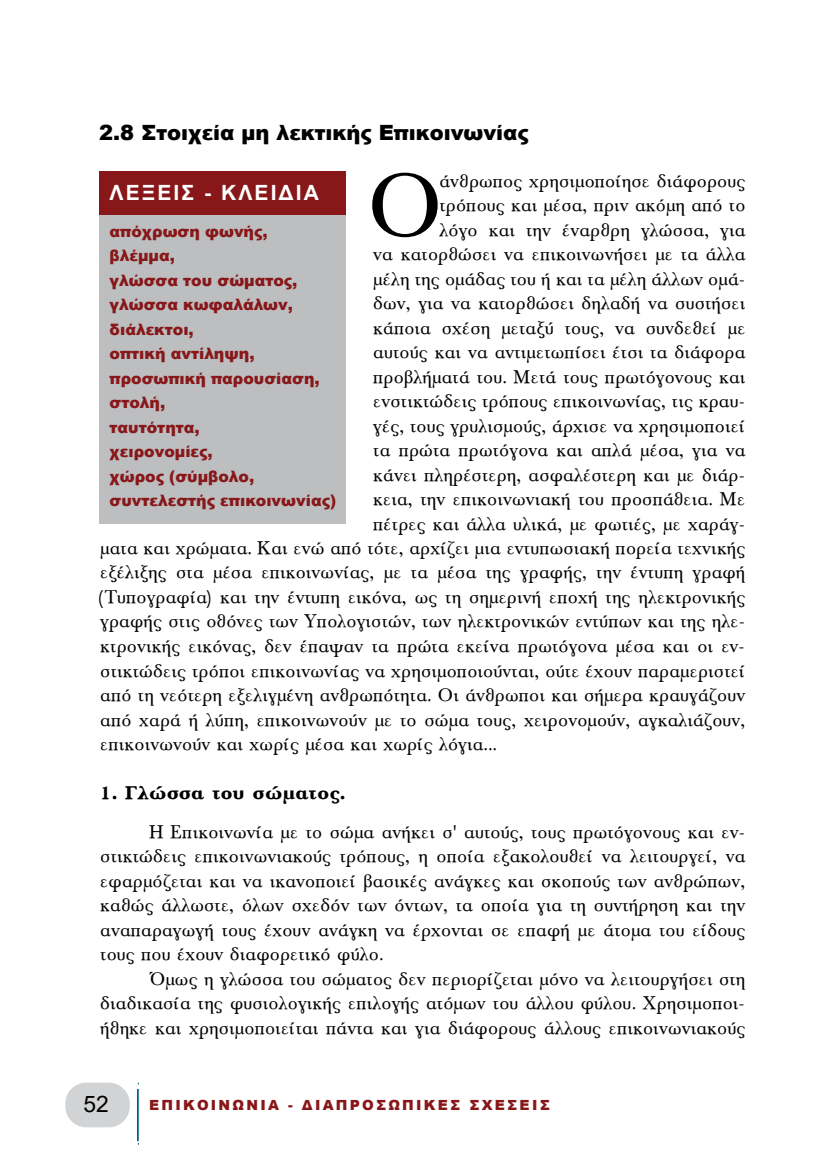
<style>
.page{position:relative;width:819px;height:1166px;background:#fff}
.page>*{position:absolute;margin:0;border:0;box-sizing:border-box;transform-origin:0 0}
.t1{font:103.25px "UB Sherlock";color:#000}
.t2{font:22.75px "Arial";color:#000}
.t3{font:21px/24.5px "UB Sherlock";color:#000;text-align:justify}
.t4{font:900 21px "Arial";color:#000}
.t5{font:21px "UB Sherlock Bold";color:#000}
.t6{font:700 21px "Arial";letter-spacing:.1em;color:#fff}
.t7{font:900 15.75px/24.5px "Arial";color:#881719}
.t8{font:900 14px "Arial";letter-spacing:.16em;color:#881719}
</style>
<div class="page">
<div style="left:65px;top:1082px;width:65px;height:45px;background:#d1d3d4;border-radius:21px"></div>
<hr style="left:137px;top:1089px;width:2px;height:52px;background:#00627f">
<div style="left:99px;top:171px;width:246px;height:352px;background:#bcbec0"></div>
<div style="left:99px;top:171px;width:246px;height:43px;background:#881719"></div>
<p class="t4" style="left:99px;top:117px;width:431px">2.8 Στοιχεία μη λεκτικής Επικοινωνίας</p>
<h1 class="t1" style="left:362px;top:158px;width:77px">Ο</h1>
<p class="t3" style="left:438px;top:169px;width:307px">άνθρωπος χρησιμοποίησε διάφορους</p>
<p class="t6" style="left:110px;top:178px;width:211px">ΛΕΞΕΙΣ - ΚΛΕΙΔΙA</p>
<p class="t7" style="left:110px;top:218px;width:228px">απόχρωση φωνής, βλέμμα,<br>γλώσσα του σώματος, γλώσσα κωφαλάλων, διάλεκτοι,<br>οπτική αντίληψη, προσωπική παρουσίαση, στολή,<br>ταυτότητα,<br>χειρονομίες,<br>χώρος (σύμβολο, συντελεστής επικοινωνίας)</p>
<p class="t3" style="left:438px;top:194px;width:307px">τρόπους και μέσα, πριν ακόμη από το</p>
<p class="t3" style="left:438px;top:218px;width:307px">λόγο και την έναρθρη γλώσσα, για</p>
<p class="t3" style="left:372px;top:243px;width:374px">να κατορθώσει να επικοινωνήσει με τα άλλα</p>
<p class="t3" style="left:372px;top:267px;width:374px">μέλη της ομάδας του ή και τα μέλη άλλων ομά-</p>
<p class="t3" style="left:372px;top:292px;width:373px">δων, για να κατορθώσει δηλαδή να συστήσει</p>
<p class="t3" style="left:372px;top:316px;width:374px">κάποια σχέση μεταξύ τους, να συνδεθεί με</p>
<p class="t3" style="left:372px;top:341px;width:373px">αυτούς και να αντιμετωπίσει έτσι τα διάφορα</p>
<p class="t3" style="left:372px;top:365px;width:374px">προβλήματά του. Μετά τους πρωτόγονους και</p>
<p class="t3" style="left:372px;top:390px;width:374px">ενστικτώδεις τρόπους επικοινωνίας, τις κραυ-</p>
<p class="t3" style="left:372px;top:414px;width:374px">γές, τους γρυλισμούς, άρχισε να χρησιμοποιεί</p>
<p class="t3" style="left:372px;top:439px;width:373px">τα πρώτα πρωτόγονα και απλά μέσα, για να</p>
<p class="t3" style="left:372px;top:463px;width:374px">κάνει πληρέστερη, ασφαλέστερη και με διάρ-</p>
<p class="t3" style="left:372px;top:488px;width:374px">κεια, την επικοινωνιακή του προσπάθεια. Με</p>
<p class="t3" style="left:372px;top:512px;width:374px">πέτρες και άλλα υλικά, με φωτιές, με χαράγ-</p>
<p class="t3" style="left:99px;top:536px;width:646px">ματα και χρώματα. Και ενώ από τότε, αρχίζει μια εντυπωσιακή πορεία τεχνικής</p>
<p class="t3" style="left:99px;top:561px;width:646px">εξέλιξης στα μέσα επικοινωνίας, με τα μέσα της γραφής, την έντυπη γραφή</p>
<p class="t3" style="left:99px;top:585px;width:646px">(Τυπογραφία) και την έντυπη εικόνα, ως τη σημερινή εποχή της ηλεκτρονικής</p>
<p class="t3" style="left:99px;top:610px;width:646px">γραφής στις οθόνες των Υπολογιστών, των ηλεκτρονικών εντύπων και της ηλε-</p>
<p class="t3" style="left:99px;top:634px;width:646px">κτρονικής εικόνας, δεν έπαψαν τα πρώτα εκείνα πρωτόγονα μέσα και οι εν-</p>
<p class="t3" style="left:99px;top:659px;width:646px">στικτώδεις τρόποι επικοινωνίας να χρησιμοποιούνται, ούτε έχουν παραμεριστεί</p>
<p class="t3" style="left:99px;top:683px;width:646px">από τη νεότερη εξελιγμένη ανθρωπότητα. Οι άνθρωποι και σήμερα κραυγάζουν</p>
<p class="t3" style="left:99px;top:708px;width:646px">από χαρά ή λύπη, επικοινωνούν με το σώμα τους, χειρονομούν, αγκαλιάζουν,</p>
<p class="t3" style="left:99px;top:732px;width:398px">επικοινωνούν και χωρίς μέσα και χωρίς λόγια...</p>
<p class="t5" style="left:99px;top:782px;width:248px">1. Γλώσσα του σώματος.</p>
<p class="t3" style="left:99px;top:820px;width:646px;text-indent:50px">Η Επικοινωνία με το σώμα ανήκει σ’ αυτούς, τους πρωτόγονους και εν&shy;στικτώδεις επικοινωνιακούς τρόπους, η οποία εξακολουθεί να λειτουργεί, να εφαρμόζεται και να ικανοποιεί βασικές ανάγκες και σκοπούς των ανθρώπων, καθώς άλλωστε, όλων σχεδόν των όντων, τα οποία για τη συντήρηση και την αναπαραγωγή τους έχουν ανάγκη να έρχονται σε επαφή με άτομα του είδους τους που έχουν διαφορετικό φύλο.</p>
<p class="t3" style="left:99px;top:967px;width:646px;text-indent:50px">Όμως η γλώσσα του σώματος δεν περιορίζεται μόνο να λειτουργήσει στη διαδικασία της φυσιολογικής επιλογής ατόμων του άλλου φύλου. Χρησιμοποι&shy;ήθηκε και χρησιμοποιείται πάντα και για διάφορους άλλους επικοινωνιακούς</p>
<p class="t2" style="left:83px;top:1088px;width:27px">52</p>
<p class="t8" style="left:149px;top:1095px;width:402px">ΕΠΙΚΟΙΝΩΝΙΑ - ΔΙΑΠΡΟΣΩΠΙΚΕΣ ΣΧΕΣΕΙΣ</p>
</div>
